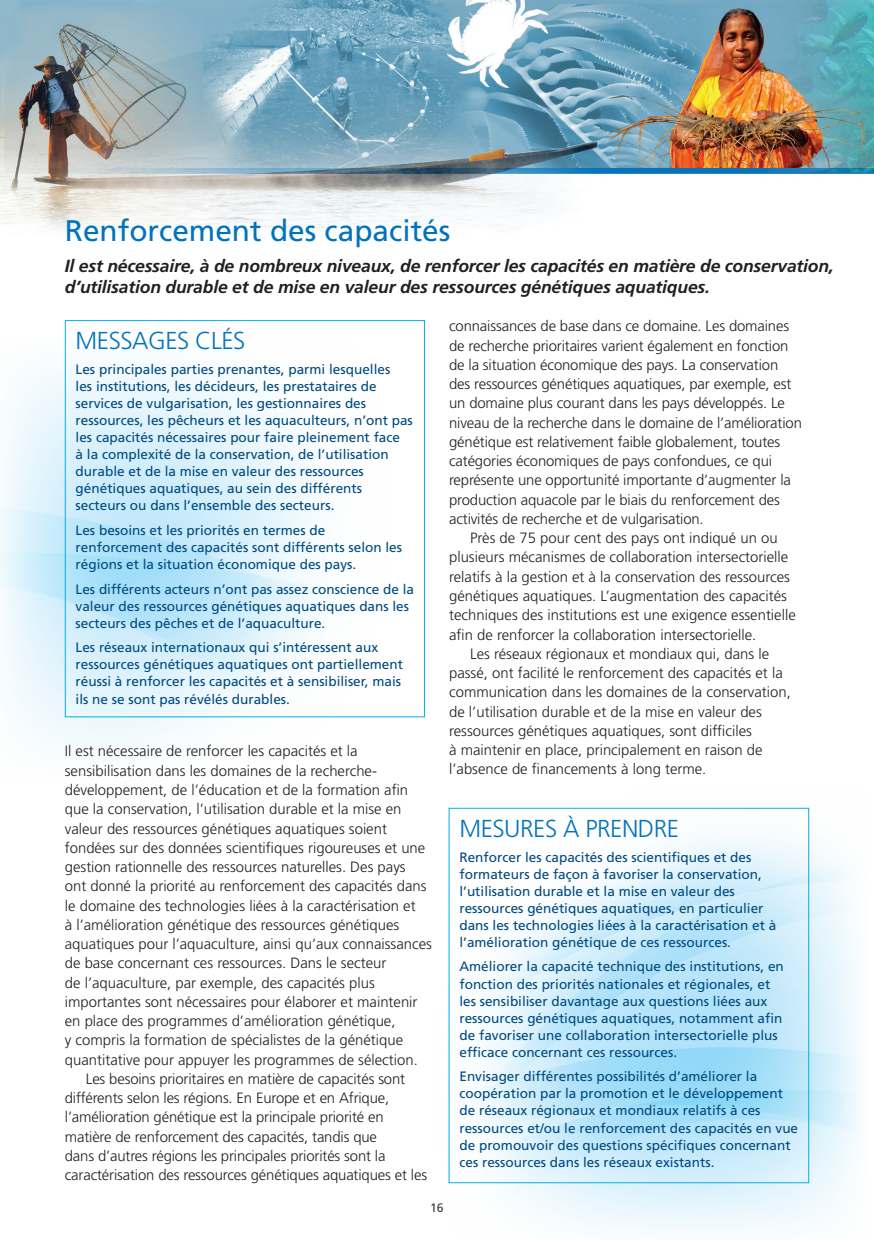
<style>
.page{position:relative;width:874px;height:1241px;background:#fff}
.page>*{position:absolute;margin:0;border:0;box-sizing:border-box;transform-origin:0 0}
.Ahead{font:29.75px "Frutiger LT Std";color:#0073bc}
.message_Title{font:300 24.5px "Frutiger LT Std";letter-spacing:-.02em;color:#0073bc}
.subHead{font:italic 700 17.5px/21px "Frutiger LT Std";letter-spacing:-.01em;color:#231f20}
.NewPara_1{font:300 14.88px/19.2px "Frutiger LT Std";color:#231f20}
.MessageTxt{font:13.65px/17.2px "Frutiger LT Std";color:#004a7f}
.t1{font:12.25px "Frutiger LT Std";color:#231f20}
</style>
<div class="page">
<img style="left:0;top:0;width:873px;height:231px">
<img style="left:448px;top:807px;width:413px;height:424px">
<div style="left:65px;top:320px;width:359px;height:397px;border:1px solid #00aeef"></div>
<p class="Ahead" style="left:65px;top:213px;width:387px">Renforcement des capacités</p>
<p class="subHead" style="left:65px;top:255px;width:770px">Il est nécessaire, à de nombreux niveaux, de renforcer les capacités en matière de conservation, d’utilisation durable et de mise en valeur des ressources génétiques aquatiques.</p>
<p class="message_Title" style="left:76px;top:327px;width:171px">MESSAGES CLÉS</p>
<p class="MessageTxt" style="left:76px;top:360px;width:338px">Les principales parties prenantes, parmi lesquelles<br>les institutions, les décideurs, les prestataires de services de vulgarisation, les gestionnaires des ressources, les pêcheurs et les aquaculteurs, n’ont pas les capacités nécessaires pour faire pleinement face<br>à la complexité de la conservation, de l’utilisation durable et de la mise en valeur des ressources génétiques aquatiques, au sein des différents secteurs ou dans l’ensemble des secteurs.</p>
<p class="MessageTxt" style="left:76px;top:521px;width:328px">Les besoins et les priorités en termes de renforcement des capacités sont différents selon les régions et la situation économique des pays.</p>
<p class="MessageTxt" style="left:76px;top:580px;width:340px">Les différents acteurs n’ont pas assez conscience de la valeur des ressources génétiques aquatiques dans les secteurs des pêches et de l’aquaculture.</p>
<p class="MessageTxt" style="left:76px;top:639px;width:329px">Les réseaux internationaux qui s’intéressent aux ressources génétiques aquatiques ont partiellement réussi à renforcer les capacités et à sensibiliser, mais ils ne se sont pas révélés durables.</p>
<p class="NewPara_1" style="left:449px;top:317px;width:354px">connaissances de base dans ce domaine. Les domaines de recherche prioritaires varient également en fonction de la situation économique des pays. La conservation des ressources génétiques aquatiques, par exemple, est un domaine plus courant dans les pays développés. Le niveau de la recherche dans le domaine de l’amélioration génétique est relativement faible globalement, toutes catégories économiques de pays confondues, ce qui représente une opportunité importante d’augmenter la production aquacole par le biais du renforcement des activités de recherche et de vulgarisation.</p>
<p class="NewPara_1" style="left:449px;top:528px;width:348px;text-indent:21px">Près de 75 pour cent des pays ont indiqué un ou plusieurs mécanismes de collaboration intersectorielle relatifs à la gestion et à la conservation des ressources génétiques aquatiques. L’augmentation des capacités techniques des institutions est une exigence essentielle afin de renforcer la collaboration intersectorielle.</p>
<p class="NewPara_1" style="left:449px;top:644px;width:343px;text-indent:21px">Les réseaux régionaux et mondiaux qui, dans le passé, ont facilité le renforcement des capacités et la communication dans les domaines de la conservation, de l’utilisation durable et de la mise en valeur des ressources génétiques aquatiques, sont difficiles<br>à maintenir en place, principalement en raison de l’absence de financements à long terme.</p>
<p class="NewPara_1" style="left:65px;top:741px;width:368px">Il est nécessaire de renforcer les capacités et la sensibilisation dans les domaines de la recherche&shy;développement, de l’éducation et de la formation afin que la conservation, l’utilisation durable et la mise en valeur des ressources génétiques aquatiques soient fondées sur des données scientifiques rigoureuses et une gestion rationnelle des ressources naturelles. Des pays<br>ont donné la priorité au renforcement des capacités dans le domaine des technologies liées à la caractérisation et<br>à l’amélioration génétique des ressources génétiques aquatiques pour l’aquaculture, ainsi qu’aux connaissances de base concernant ces ressources. Dans le secteur<br>de l’aquaculture, par exemple, des capacités plus importantes sont nécessaires pour élaborer et maintenir en place des programmes d’amélioration génétique,<br>y compris la formation de spécialistes de la génétique quantitative pour appuyer les programmes de sélection.</p>
<p class="NewPara_1" style="left:65px;top:1069px;width:363px;text-indent:21px">Les besoins prioritaires en matière de capacités sont différents selon les régions. En Europe et en Afrique, l’amélioration génétique est la principale priorité en matière de renforcement des capacités, tandis que<br>dans d’autres régions les principales priorités sont la caractérisation des ressources génétiques aquatiques et les</p>
<p class="message_Title" style="left:459px;top:814px;width:221px">MESURES À PRENDRE</p>
<p class="MessageTxt" style="left:459px;top:848px;width:318px">Renforcer les capacités des scientifiques et des formateurs de façon à favoriser la conservation, l’utilisation durable et la mise en valeur des ressources génétiques aquatiques, en particulier dans les technologies liées à la caractérisation et à l’amélioration génétique de ces ressources.</p>
<p class="MessageTxt" style="left:459px;top:958px;width:326px">Améliorer la capacité technique des institutions, en fonction des priorités nationales et régionales, et les sensibiliser davantage aux questions liées aux ressources génétiques aquatiques, notamment afin de favoriser une collaboration intersectorielle plus efficace concernant ces ressources.</p>
<p class="MessageTxt" style="left:459px;top:1067px;width:340px">Envisager différentes possibilités d’améliorer la coopération par la promotion et le développement de réseaux régionaux et mondiaux relatifs à ces ressources et/ou le renforcement des capacités en vue de promouvoir des questions spécifiques concernant ces ressources dans les réseaux existants.</p>
<p class="t1" style="left:430px;top:1200px;width:15px">16</p>
</div>
